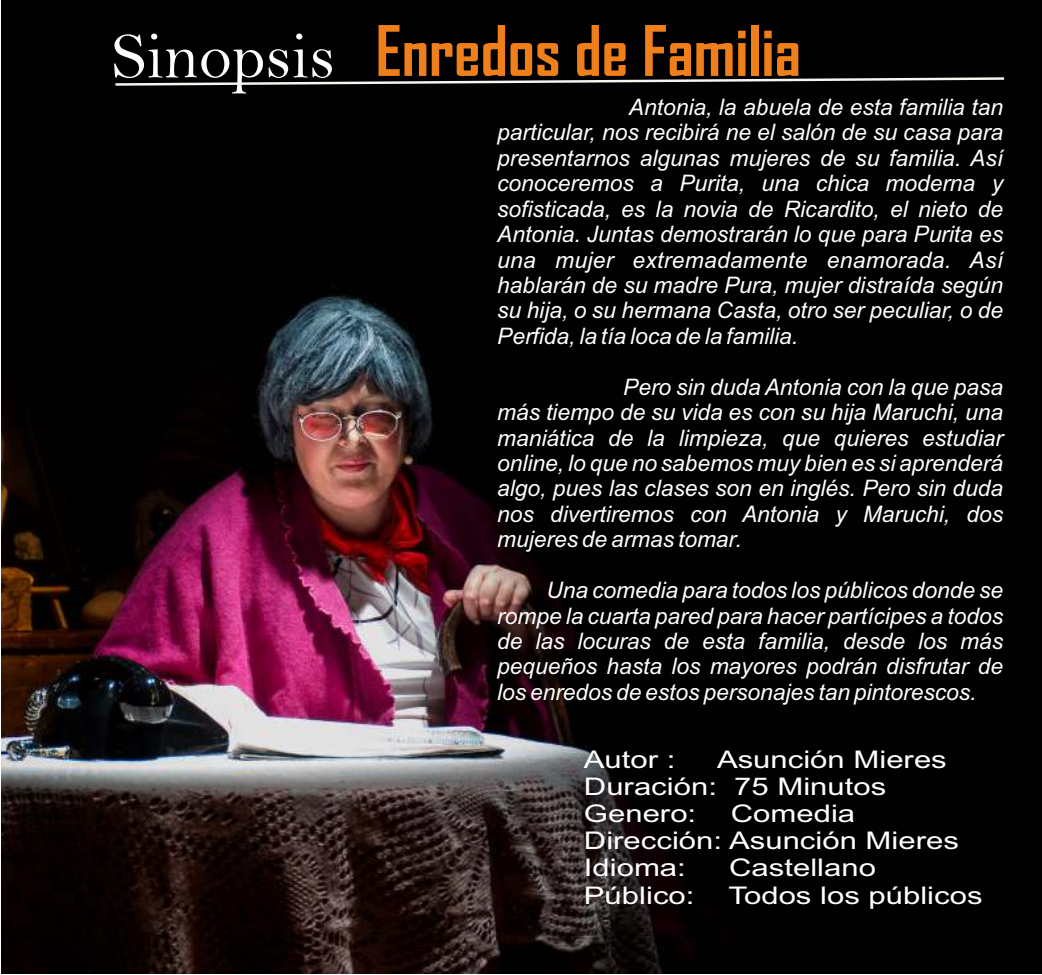
<style>
.page{position:relative;width:1042px;height:975px;background:#fff}
.page>*{position:absolute;margin:0;border:0;box-sizing:border-box;transform-origin:0 0}
.t1{font:700 66.67px "Agency FB";color:#ef7f1a}
.t2{font:66.67px "Bell";color:#fefefe}
.t3{font:24.32px/27.1px "Arial";color:#fefefe;scale:1.28 1}
.t4{font:italic 22.75px/25.4px "Arial";color:#fefefe;text-align:justify}
</style>
<div class="page">
<img style="left:1px;top:0;width:1041px;height:974px">
<svg style="left:113px;top:76px;width:893px;height:11px;background:#383736"></svg>
<h1 class="t2" style="left:112px;top:33px;width:225px">Sinopsis</h1>
<h1 class="t1" style="left:375px;top:25px;width:427px">Enredos de Familia</h1>
<p class="t4" style="left:497px;top:96px;width:507px;text-indent:132px">Antonia, la abuela de esta familia tan particular, nos recibirá ne el salón de su casa para presentarnos algunas mujeres de su familia. Así conoceremos a Purita, una chica moderna y sofisticada, es la novia de Ricardito, el nieto de Antonia. Juntas demostrarán lo que para Purita es una mujer extremadamente enamorada. Así hablarán de su madre Pura, mujer distraída según su hija, o su hermana Casta, otro ser peculiar, o de Perfida, la tía loca de la familia.</p>
<p class="t4" style="left:497px;top:376px;width:507px;text-indent:126px">Pero sin duda Antonia con la que pasa más tiempo de su vida es con su hija Maruchi, una maniática de la limpieza, que quieres estudiar online, lo que no sabemos muy bien es si aprenderá algo, pues las clases son en inglés. Pero sin duda nos divertiremos con Antonia y Maruchi, dos mujeres de armas tomar.</p>
<p class="t4" style="left:497px;top:579px;width:507px;text-indent:49px">Una comedia para todos los públicos donde se rompe la cuarta pared para hacer partícipes a todos de las locuras de esta familia, desde los más pequeños hasta los mayores podrán disfrutar de los enredos de estos personajes tan pintorescos.</p>
<p class="t3" style="left:584px;top:747px;width:285px;text-indent:133px">Asunción Mieres<br>Duración: 75 Minutos<br>Genero:</p>
<p class="t3" style="left:584px;top:747px;width:73px">Autor :</p>
<p class="t3" style="left:584px;top:802px;width:294px;text-indent:147px">Comedia<br>Dirección: Asunción Mieres<br>Idioma:</p>
<p class="t3" style="left:729px;top:856px;width:116px">Castellano</p>
<p class="t3" style="left:584px;top:883px;width:88px">Público:</p>
<p class="t3" style="left:728px;top:883px;width:200px">Todos los públicos</p>
</div>
